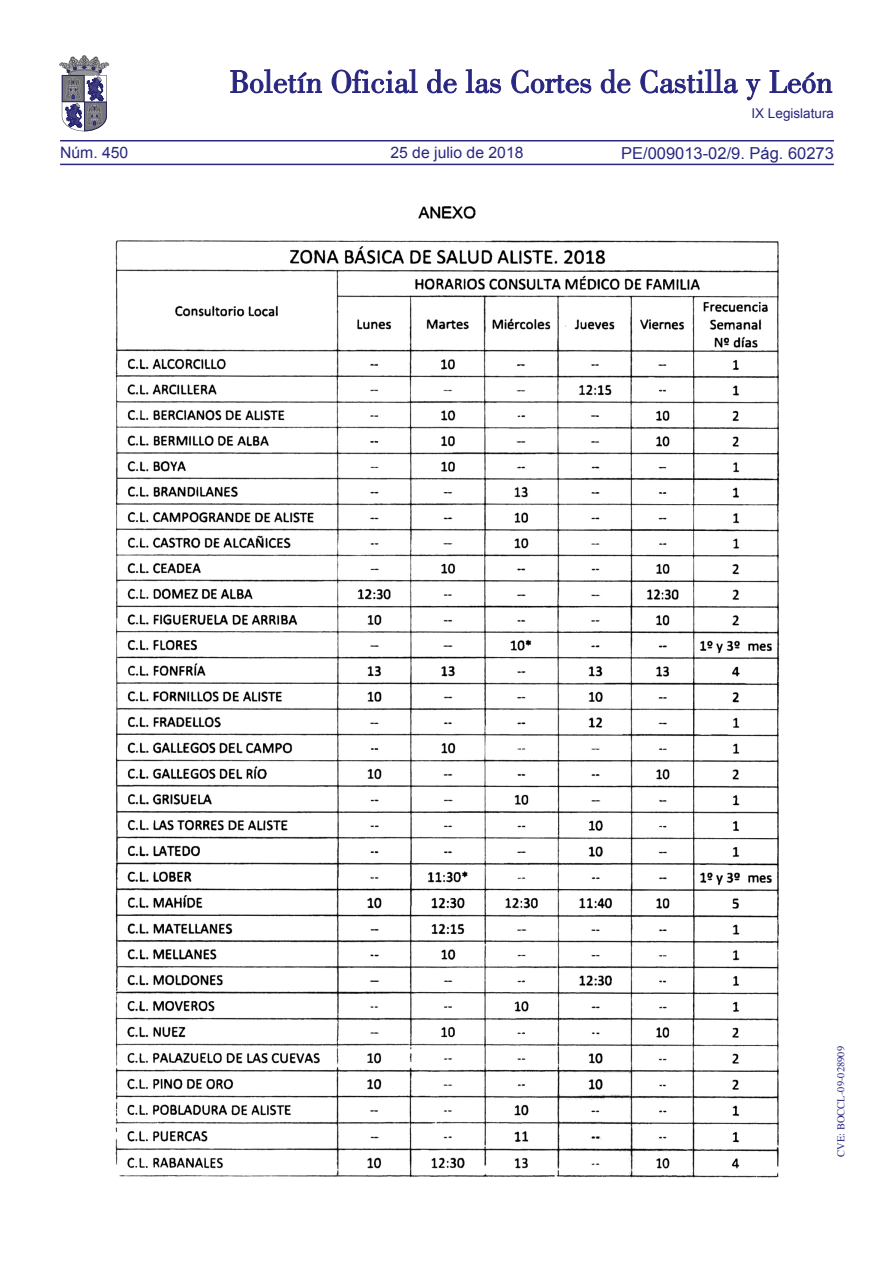
<style>
.page{position:relative;width:893px;height:1263px;background:#fff}
.page>*{position:absolute;margin:0;border:0;box-sizing:border-box;transform-origin:0 0}
.t1{font:16.5px "Arial";color:#292780}
.t2{font:15.75px "Arial";color:#292780}
.t3{font:13.5px "Arial";color:#292780}
.t4{font:10.5px "Times";color:#292780}
</style>
<div class="page">
<hr style="left:60px;top:164px;width:774px;height:1px;background:#292780">
<hr style="left:60px;top:140px;width:774px;height:1px;background:#292780">
<svg style="left:230px;top:69px;width:92px;height:24px"></svg>
<svg style="left:332px;top:69px;width:86px;height:24px"></svg>
<svg style="left:427px;top:69px;width:30px;height:24px"></svg>
<svg style="left:466px;top:69px;width:35px;height:24px"></svg>
<svg style="left:511px;top:70px;width:80px;height:23px"></svg>
<svg style="left:601px;top:69px;width:29px;height:24px"></svg>
<svg style="left:640px;top:69px;width:98px;height:24px"></svg>
<svg style="left:746px;top:79px;width:14px;height:21px"></svg>
<svg style="left:770px;top:70px;width:62px;height:23px"></svg>
<svg style="left:60px;top:55px;width:49px;height:76px"></svg>
<img style="left:115px;top:206px;width:665px;height:973px">
<p class="t2" style="left:60px;top:142px;width:70px">Núm. 450</p>
<p class="t2" style="left:390px;top:142px;width:135px">25 de julio de 2018</p>
<p class="t3" style="left:751px;top:105px;width:84px">IX Legislatura</p>
<p class="t1" style="left:621px;top:142px;width:214px">PE/009013-02/9. Pág. 60273</p>
<p class="t4" style="left:831px;top:1157px;width:112px;rotate:-90deg">CVE: BOCCL-09-028909</p>
</div>
